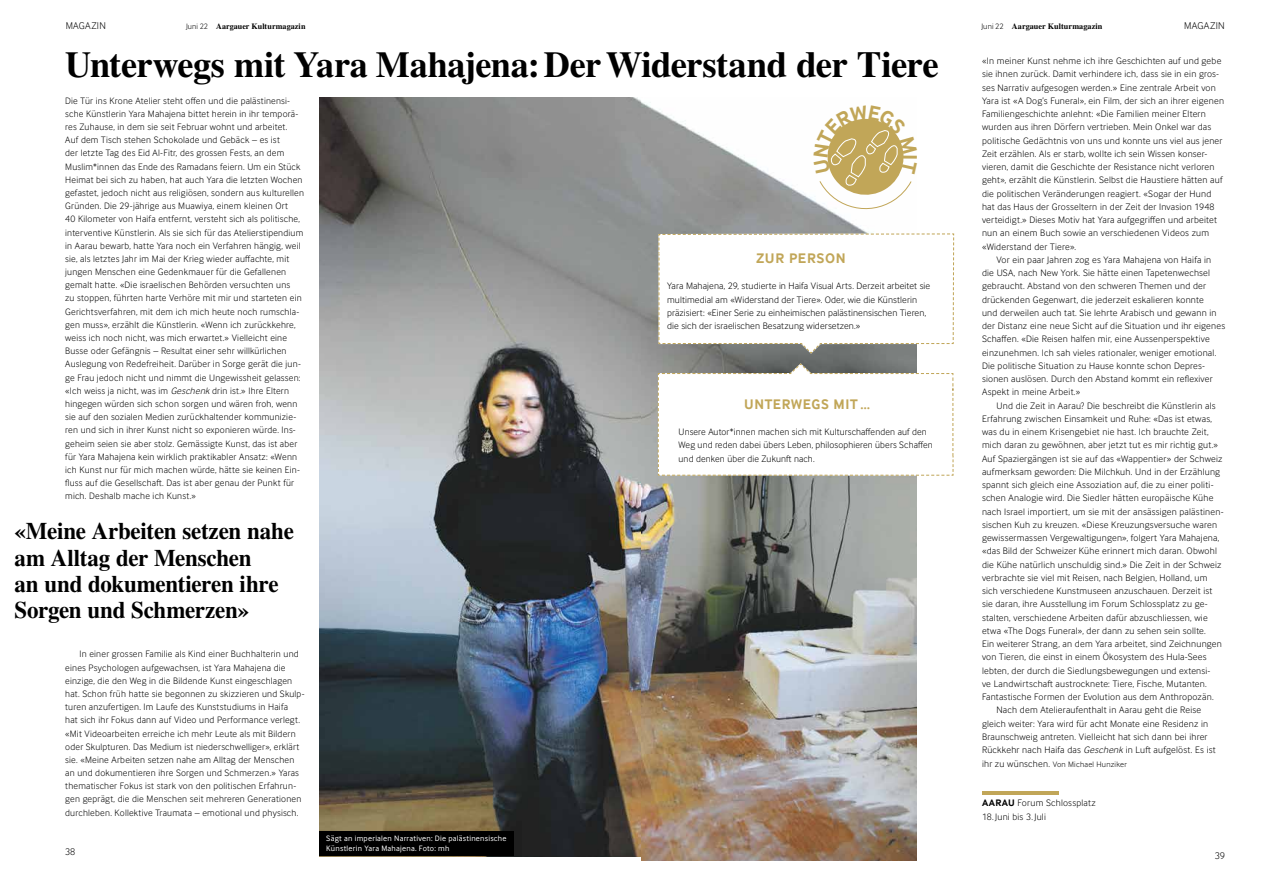
<style>
.page{position:relative;width:1263px;height:893px;background:#fff}
.page>*{position:absolute;margin:0;border:0;box-sizing:border-box;transform-origin:0 0}
.t1{font:700 36.75px "Times LT Pro";letter-spacing:-.015em;color:#000}
.t2{font:700 36.45px "Times LT Pro";letter-spacing:-.015em;color:#000}
.t3{font:700 23.85px/26.4px "Times LT Pro";letter-spacing:-.01em;color:#000;scale:.96 1}
.t4{font:700 21.3px "Inter Face";color:#c1a658}
.t5{font:700 14.25px "Inter Face";letter-spacing:.045em;color:#c1a658}
.t6{font:300 10.2px "Inter Face";letter-spacing:.03em;color:#000}
.t7{font:300 10.05px "Inter Face";color:#000}
.t8{font:300 9.75px/13.2px "Inter Face";letter-spacing:.025em;color:#000}
.t9{font:300 9.6px/13.2px "Inter Face";letter-spacing:.025em;color:#000}
.t10{font:8.1px/10.2px "Inter Face";letter-spacing:.03em;color:#fff}
.t11{font:700 8.1px "Times LT Pro";letter-spacing:.01em;color:#000}
.t12{font:300 8.1px "Inter Face";letter-spacing:.03em;color:#000}
.s1{font-family:"Inter Face";font-weight:300}
.s2{font-style:italic}
.s3{font-size:9.75px}
.s4{font-weight:700}
</style>
<div class="page">
<img style="left:319px;top:97px;width:322px;height:759px">
<div style="left:319px;top:831px;width:195px;height:25px;background:#000"></div>
<hr style="left:982px;top:791px;width:76px;height:3px;background:#c1a658">
<img style="left:641px;top:101px;width:276px;height:759px">
<svg style="left:658px;top:233px;width:297px;height:121px"></svg>
<svg style="left:657px;top:363px;width:297px;height:113px"></svg>
<svg style="left:812px;top:105px;width:105px;height:112px"></svg>
<p class="t6" style="left:66px;top:20px;width:42px">MAGAZIN</p>
<p class="t11" style="left:186px;top:22px;width:121px"><span class="s1">Juni 22</span> Aargauer Kulturmagazin</p>
<h1 class="t1" style="left:57px;top:43px;width:883px">Unterwegs mit Yara Mahajena: Der Widerstand der Tiere</h1>
<h2 class="t2" style="left:65px;top:43px;width:287px">Unterwegs mit Yar</h2>
<p class="t9" style="left:65px;top:94px;width:240px">Die Tür ins Krone Atelier steht offen und die palästinensi&shy;sche Künstlerin Yara Mahajena bittet herein in ihr temporä&shy;res Zuhause, in dem sie seit Februar wohnt und arbeitet.<br>Auf dem Tisch stehen Schokolade und Gebäck – es ist<br>der letzte Tag des Eid Al-Fitr, des grossen Fests, an dem Muslim*innen das Ende des Ramadans feiern. Um ein Stück Heimat bei sich zu haben, hat auch Yara die letzten Wochen gefastet, jedoch nicht aus religiösen, sondern aus kulturellen Gründen. Die 29-jährige aus Muawiya, einem kleinen Ort<br>40 Kilometer von Haifa entfernt, versteht sich als politische, interventive Künstlerin. Als sie sich für das Atelierstipendium in Aarau bewarb, hatte Yara noch ein Verfahren hängig, weil sie, als letztes Jahr im Mai der Krieg wieder auffachte, mit jungen Menschen eine Gedenkmauer für die Gefallenen gemalt hatte. «Die israelischen Behörden versuchten uns<br>zu stoppen, führten harte Verhöre mit mir und starteten ein Gerichtsverfahren, mit dem ich mich heute noch rumschla&shy;gen muss», erzählt die Künstlerin. «Wenn ich zurückkehre, weiss ich noch nicht, was mich erwartet.» Vielleicht eine Busse oder Gefängnis – Resultat einer sehr willkürlichen Auslegung von Redefreiheit. Darüber in Sorge gerät die jun&shy;ge Frau jedoch nicht und nimmt die Ungewissheit gelassen: «Ich weiss ja nicht, was im <span class="s2">Geschenk</span> drin ist.» Ihre Eltern hingegen würden sich schon sorgen und wären froh, wenn sie auf den sozialen Medien zurückhaltender kommunizie&shy;ren und sich in ihrer Kunst nicht so exponieren würde. Ins&shy;geheim seien sie aber stolz. Gemässigte Kunst, das ist aber für Yara Mahajena kein wirklich praktikabler Ansatz: «Wenn ich Kunst nur für mich machen würde, hätte sie keinen Ein&shy;fluss auf die Gesellschaft. Das ist aber genau der Punkt für mich. Deshalb mache ich Kunst.»</p>
<h3 class="t3" style="left:14px;top:517px;width:293px">«Meine Arbeiten setzen nahe am Alltag der Menschen<br>an und dokumentieren ihre<br>Sorgen und Schmerzen»</h3>
<p class="t9" style="left:65px;top:648px;width:241px;text-indent:14px">In einer grossen Familie als Kind einer Buchhalterin und eines Psychologen aufgewachsen, ist Yara Mahajena die einzige, die den Weg in die Bildende Kunst eingeschlagen hat. Schon früh hatte sie begonnen zu skizzieren und Skulp&shy;turen anzufertigen. Im Laufe des Kunststudiums in Haifa<br>hat sich ihr Fokus dann auf Video und Performance verlegt. «Mit Videoarbeiten erreiche ich mehr Leute als mit Bildern oder Skulpturen. Das Medium ist niederschwelliger», erklärt sie. «Meine Arbeiten setzen nahe am Alltag der Menschen an und dokumentieren ihre Sorgen und Schmerzen.» Yaras thematischer Fokus ist stark von den politischen Erfahrun&shy;gen geprägt, die die Menschen seit mehreren Generationen durchleben. Kollektive Traumata – emotional und physisch.</p>
<p class="t7" style="left:65px;top:846px;width:12px">38</p>
<p class="t10" style="left:326px;top:833px;width:182px">Sägt an imperialen Narrativen: Die palästinensische<br>Künstlerin Yara Mahajena. Foto: mh</p>
<h3 class="t4" style="left:922px;top:154px;width:8px;rotate:90deg">I</h3>
<h3 class="t5" style="left:756px;top:250px;width:91px">ZUR PERSON</h3>
<p class="t8" style="left:667px;top:280px;width:265px">Yara Mahajena, 29, studierte in Haifa Visual Arts. Derzeit arbeitet sie multimedial am «Widerstand der Tiere». Oder, wie die Künstlerin präzisiert: «Einer Serie zu einheimischen palästinensischen Tieren, die sich der israelischen Besatzung widersetzen.»</p>
<h3 class="t5" style="left:744px;top:396px;width:127px">UNTERWEGS MIT …</h3>
<p class="t8" style="left:678px;top:425px;width:256px">Unsere Autor*innen machen sich mit Kulturschaffenden auf den<br>Weg und reden dabei übers Leben, philosophieren übers Schaffen und denken über die Zukunft nach.</p>
<p class="t11" style="left:981px;top:22px;width:123px"><span class="s1">Juni 22</span> Aargauer Kulturmagazin</p>
<p class="t6" style="left:1184px;top:20px;width:42px">MAGAZIN</p>
<p class="t8" style="left:982px;top:54px;width:243px">«In meiner Kunst nehme ich ihre Geschichten auf und gebe sie ihnen zurück. Damit verhindere ich, dass sie in ein gros&shy;ses Narrativ aufgesogen werden.» Eine zentrale Arbeit von Yara ist «A Dog’s Funeral», ein Film, der sich an ihrer eigenen Familiengeschichte anlehnt: «Die Familien meiner Eltern wurden aus ihren Dörfern vertrieben. Mein Onkel war das politische Gedächtnis von uns und konnte uns viel aus jener Zeit erzählen. Als er starb, wollte ich sein Wissen konser&shy;vieren, damit die Geschichte der Resistance nicht verloren geht», erzählt die Künstlerin. Selbst die Haustiere hätten auf die politischen Veränderungen reagiert. «Sogar der Hund hat das Haus der Grosseltern in der Zeit der Invasion 1948 verteidigt.» Dieses Motiv hat Yara aufgegriffen und arbeitet nun an einem Buch sowie an verschiedenen Videos zum «Widerstand der Tiere».</p>
<p class="t8" style="left:982px;top:253px;width:245px;text-indent:14px">Vor ein paar Jahren zog es Yara Mahajena von Haifa in die USA, nach New York. Sie hätte einen Tapetenwechsel gebraucht. Abstand von den schweren Themen und der drückenden Gegenwart, die jederzeit eskalieren konnte<br>und derweilen auch tat. Sie lehrte Arabisch und gewann in der Distanz eine neue Sicht auf die Situation und ihr eigenes Schaffen. «Die Reisen halfen mir, eine Aussenperspektive einzunehmen. Ich sah vieles rationaler, weniger emotional.<br>Die politische Situation zu Hause konnte schon Depres&shy;sionen auslösen. Durch den Abstand kommt ein reflexiver Aspekt in meine Arbeit.»</p>
<p class="t8" style="left:996px;top:399px;width:220px">Und die Zeit in Aarau? Die beschreibt die Künstlerin als</p>
<p class="t8" style="left:982px;top:412px;width:231px">Erfahrung zwischen Einsamkeit und Ruhe: «Das ist etwas,</p>
<p class="t8" style="left:982px;top:425px;width:228px">was du in einem Krisengebiet nie hast. Ich brauchte Zeit,</p>
<p class="t8" style="left:982px;top:438px;width:237px">mich daran zu gewöhnen, aber jetzt tut es mir richtig gut.»</p>
<p class="t8" style="left:982px;top:452px;width:242px">Auf Spaziergängen ist sie auf das «Wappentier» der Schweiz</p>
<p class="t8" style="left:982px;top:465px;width:240px">aufmerksam geworden: Die Milchkuh. Und in der Erzählung</p>
<p class="t8" style="left:982px;top:478px;width:233px">spannt sich gleich eine Assoziation auf, die zu einer politi-</p>
<p class="t8" style="left:982px;top:491px;width:233px">schen Analogie wird. Die Siedler hätten europäische Kühe</p>
<p class="t8" style="left:982px;top:505px;width:243px">nach Israel importiert, um sie mit der ansässigen palästinen-</p>
<p class="t8" style="left:982px;top:518px;width:237px">sischen Kuh zu kreuzen. «Diese Kreuzungsversuche waren</p>
<p class="t8" style="left:982px;top:531px;width:239px">gewissermassen Vergewaltigungen», folgert Yara Mahajena,</p>
<p class="t8" style="left:982px;top:544px;width:236px">«das Bild der Schweizer Kühe erinnert mich daran. Obwohl</p>
<p class="t8" style="left:982px;top:558px;width:241px">die Kühe natürlich unschuldig sind.» Die Zeit in der Schweiz</p>
<p class="t8" style="left:982px;top:571px;width:227px">verbrachte sie viel mit Reisen, nach Belgien, Holland, um</p>
<p class="t8" style="left:982px;top:584px;width:232px">sich verschiedene Kunstmuseen anzuschauen. Derzeit ist</p>
<p class="t8" style="left:982px;top:597px;width:227px">sie daran, ihre Ausstellung im Forum Schlossplatz zu ge-</p>
<p class="t8" style="left:982px;top:611px;width:227px">stalten, verschiedene Arbeiten dafür abzuschliessen, wie</p>
<p class="t8" style="left:982px;top:624px;width:225px">etwa «The Dogs Funeral», der dann zu sehen sein sollte.</p>
<p class="t8" style="left:982px;top:637px;width:241px">Ein weiterer Strang, an dem Yara arbeitet, sind Zeichnungen</p>
<p class="t8" style="left:982px;top:650px;width:226px">von Tieren, die einst in einem Ökosystem des Hula-Sees</p>
<p class="t8" style="left:982px;top:664px;width:230px">lebten, der durch die Siedlungsbewegungen und extensi-</p>
<p class="t8" style="left:982px;top:677px;width:226px">ve Landwirtschaft austrocknete: Tiere, Fische, Mutanten.</p>
<p class="t8" style="left:982px;top:690px;width:233px">Fantastische Formen der Evolution aus dem Anthropozän.</p>
<p class="t8" style="left:996px;top:703px;width:206px">Nach dem Atelieraufenthalt in Aarau geht die Reise</p>
<p class="t8" style="left:982px;top:717px;width:228px">gleich weiter: Yara wird für acht Monate eine Residenz in</p>
<p class="t8" style="left:982px;top:730px;width:227px">Braunschweig antreten. Vielleicht hat sich dann bei ihrer</p>
<p class="t8" style="left:982px;top:743px;width:235px">Rückkehr nach Haifa das <span class="s2">Geschenk</span> in Luft aufgelöst. Es ist</p>
<p class="t12" style="left:982px;top:759px;width:146px"><span class="s3">ihr zu wünschen.</span> Von Michael Hunziker</p>
<p class="t8" style="left:982px;top:796px;width:115px"><span class="s4">AARAU</span> Forum Schlossplatz</p>
<p class="t8" style="left:982px;top:810px;width:65px">18. Juni bis 3. Juli</p>
<p class="t7" style="left:1215px;top:850px;width:12px">39</p>
</div>
